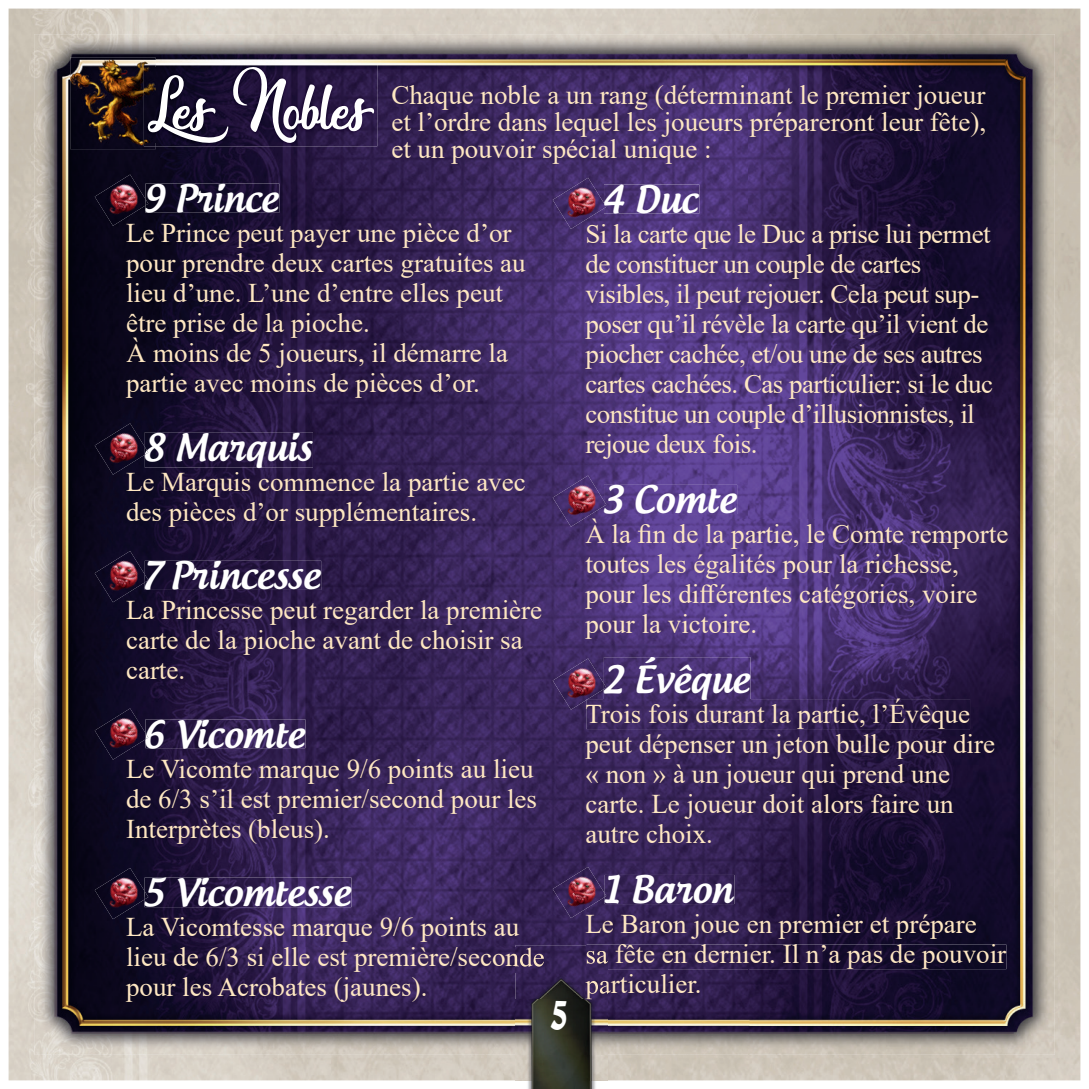
<style>
.page{position:relative;width:1089px;height:1089px;background:#fff}
.page>*{position:absolute;margin:0;border:0;box-sizing:border-box;transform-origin:0 0}
.t1{font:108px "Marguaritas";color:#fff}
.t2{font:500 36px "Androgyne";color:#fff}
.t3{font:700 36px "Albert Text";color:#fff}
.t4{font:27px/30px "Times New Roman";color:#fee7c2}
.t5{font:27px/30px "Times New Roman";letter-spacing:-.02em;color:#fee7c2}
</style>
<div class="page">
<img style="left:9px;top:9px;width:1071px;height:1071px">
<img style="left:34px;top:34px;width:1020px;height:1020px">
<img style="left:145px;top:183px;width:134px;height:30px">
<img style="left:145px;top:432px;width:168px;height:35px">
<img style="left:145px;top:561px;width:176px;height:29px">
<img style="left:145px;top:719px;width:160px;height:29px">
<img style="left:145px;top:877px;width:206px;height:30px">
<img style="left:127px;top:947px;width:388px;height:25px">
<img style="left:604px;top:184px;width:95px;height:30px">
<img style="left:604px;top:485px;width:133px;height:29px">
<img style="left:585px;top:519px;width:423px;height:30px">
<img style="left:604px;top:657px;width:146px;height:42px">
<img style="left:586px;top:699px;width:384px;height:30px">
<img style="left:604px;top:875px;width:130px;height:29px">
<img style="left:586px;top:944px;width:420px;height:25px">
<img style="left:607px;top:974px;width:92px;height:25px">
<img style="left:156px;top:64px;width:221px;height:82px">
<img style="left:156px;top:67px;width:218px;height:76px">
<img style="left:70px;top:58px;width:86px;height:91px">
<img style="left:148px;top:67px;width:8px;height:76px">
<img style="left:552px;top:475px;width:52px;height:52px">
<img style="left:552px;top:658px;width:52px;height:51px">
<svg style="left:604px;top:683px;width:2px;height:6px"></svg>
<img style="left:552px;top:178px;width:52px;height:51px">
<img style="left:552px;top:866px;width:52px;height:52px">
<img style="left:95px;top:868px;width:50px;height:51px">
<svg style="left:145px;top:891px;width:3px;height:8px"></svg>
<img style="left:95px;top:708px;width:50px;height:51px">
<svg style="left:145px;top:733px;width:3px;height:6px"></svg>
<img style="left:95px;top:551px;width:50px;height:51px">
<svg style="left:145px;top:574px;width:3px;height:8px"></svg>
<img style="left:95px;top:423px;width:50px;height:51px">
<svg style="left:145px;top:447px;width:3px;height:8px"></svg>
<img style="left:95px;top:174px;width:50px;height:52px">
<svg style="left:145px;top:199px;width:3px;height:6px"></svg>
<img style="left:515px;top:945px;width:92px;height:144px">
<img style="left:515px;top:947px;width:29px;height:25px">
<img style="left:586px;top:945px;width:21px;height:24px">
<img style="left:585px;top:974px;width:22px;height:25px">
<h1 class="t1" style="left:148px;top:48px;width:219px">Les Nobles</h1>
<p class="t4" style="left:391px;top:81px;width:596px;line-height:27px;text-align:justify">Chaque noble a un rang (déterminant le premier joueur et l’ordre dans lequel les joueurs prépareront leur fête), et un pouvoir spécial unique :</p>
<h2 class="t2" style="left:602px;top:177px;width:96px">4 Duc</h2>
<p class="t5" style="left:585px;top:218px;width:409px">Si la carte que le Duc a prise lui permet de constituer un couple de cartes visibles, il peut rejouer. Cela peut sup&shy;poser qu’il révèle la carte qu’il vient de piocher cachée, et/ou une de ses autres cartes cachées. Cas particulier: si le duc constitue un couple d’illusionnistes, il rejoue deux fois.</p>
<h2 class="t2" style="left:602px;top:477px;width:135px">3 Comte</h2>
<p class="t4" style="left:585px;top:518px;width:424px">À la fin de la partie, le Comte remporte toutes les égalités pour la richesse, pour les différentes catégories, voire pour la victoire.</p>
<h2 class="t2" style="left:602px;top:657px;width:148px">2 Évêque</h2>
<p class="t4" style="left:585px;top:698px;width:411px">Trois fois durant la partie, l’Évêque peut dépenser un jeton bulle pour dire « non » à un joueur qui prend une carte. Le joueur doit alors faire un autre choix.</p>
<h2 class="t2" style="left:602px;top:867px;width:132px">1 Baron</h2>
<p class="t4" style="left:585px;top:908px;width:422px">Le Baron joue en premier et prépare sa fête en dernier. Il n’a pas de pouvoir particulier.</p>
<h2 class="t3" style="left:550px;top:992px;width:18px">5</h2>
<h2 class="t2" style="left:143px;top:175px;width:137px">9 Prince</h2>
<p class="t4" style="left:126px;top:217px;width:401px">Le Prince peut payer une pièce d’or pour prendre deux cartes gratuites au lieu d’une. L’une d’entre elles peut être prise de la pioche.<br>À moins de 5 joueurs, il démarre la partie avec moins de pièces d’or.</p>
<h2 class="t2" style="left:143px;top:424px;width:171px">8 Marquis</h2>
<p class="t4" style="left:126px;top:465px;width:401px">Le Marquis commence la partie avec des pièces d’or supplémentaires.</p>
<h2 class="t2" style="left:143px;top:552px;width:178px">7 Princesse</h2>
<p class="t4" style="left:126px;top:594px;width:418px">La Princesse peut regarder la première carte de la pioche avant de choisir sa carte.</p>
<h2 class="t2" style="left:143px;top:711px;width:163px">6 Vicomte</h2>
<p class="t4" style="left:126px;top:752px;width:412px">Le Vicomte marque 9/6 points au lieu de 6/3 s’il est premier/second pour les<br>Interprètes (bleus).</p>
<h2 class="t2" style="left:143px;top:869px;width:209px">5 Vicomtesse</h2>
<p class="t4" style="left:126px;top:911px;width:420px">La Vicomtesse marque 9/6 points au lieu de 6/3 si elle est première/seconde pour les Acrobates (jaunes).</p>
</div>
